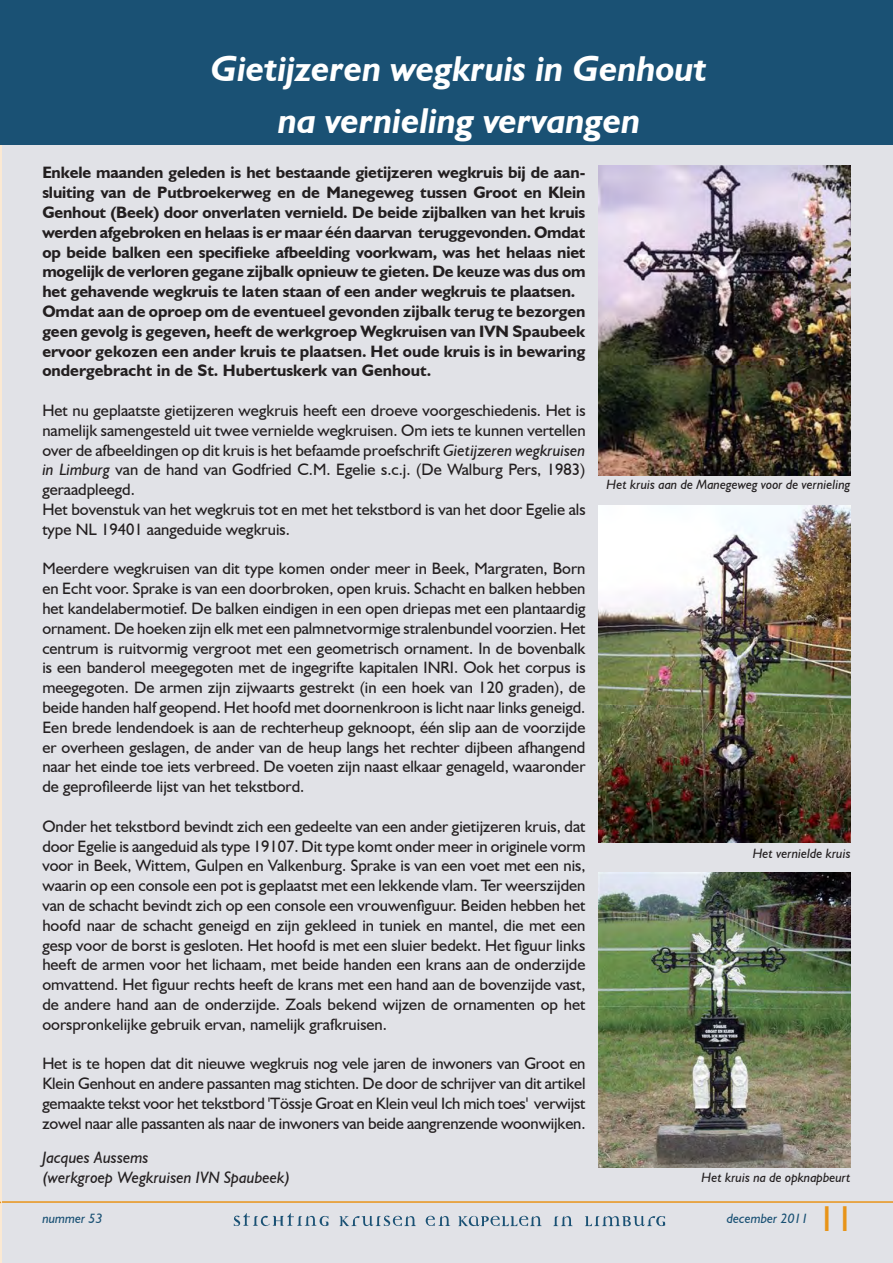
<style>
.page{position:relative;width:893px;height:1263px;background:#fff}
.page>*{position:absolute;margin:0;border:0;box-sizing:border-box;transform-origin:0 0}
.t1{font:italic 700 36px/51.6px "Humanist 521 BT";color:#fff;text-align:center}
.t2{font:36px "Humanist 521 BT";color:#e89419}
.t3{font:16.5px/19.8px "Humanist 521 BT";color:#231f20;text-align:justify}
.t4{font:700 16.5px/19.8px "Humanist 521 BT";letter-spacing:-.01em;color:#231f20}
.t5{font:italic 16.5px/19.8px "Humanist 521 BT";color:#231f20}
.t6{font:italic 13.5px "Humanist 521 BT";color:#231f20}
.t7{font:italic 13.5px "Humanist 521 BT";color:#1a5174}
.s1{font-style:italic}
</style>
<div class="page">
<div style="left:0;top:0;width:892px;height:1263px;background:#e1e2e7"></div>
<hr style="left:0;top:1201px;width:892px;height:2px;background:#e89419">
<svg style="left:339px;top:1216px;width:77px;height:10px"></svg>
<svg style="left:425px;top:1216px;width:25px;height:10px"></svg>
<svg style="left:234px;top:1213px;width:94px;height:13px"></svg>
<svg style="left:458px;top:1216px;width:83px;height:10px"></svg>
<svg style="left:553px;top:1216px;width:19px;height:10px"></svg>
<svg style="left:585px;top:1216px;width:80px;height:10px"></svg>
<hr style="left:0;top:0;width:1px;height:1263px;background:#fbe9d3">
<div style="left:0;top:0;width:892px;height:145px;background:#1a5174"></div>
<img style="left:598px;top:505px;width:252px;height:337px">
<img style="left:598px;top:166px;width:252px;height:310px">
<img style="left:598px;top:872px;width:252px;height:295px">
<h1 class="t1" style="left:211px;top:43px;width:497px">Gietijzeren wegkruis in Genhout na vernieling vervangen</h1>
<p class="t4" style="left:42px;top:163px;width:544px">Enkele maanden geleden is het bestaande gietijzeren wegkruis bij de aan&shy;sluiting van de Putbroekerweg en de Manegeweg tussen Groot en Klein Genhout (Beek) door onverlaten vernield. De beide zijbalken van het kruis werden afgebroken en helaas is er maar één daarvan teruggevonden. Omdat op beide balken een specifieke afbeelding voorkwam, was het helaas niet mogelijk de verloren gegane zijbalk opnieuw te gieten. De keuze was dus om het gehavende wegkruis te laten staan of een ander wegkruis te plaatsen.<br>Omdat aan de oproep om de eventueel gevonden zijbalk terug te bezorgen geen gevolg is gegeven, heeft de werkgroep Wegkruisen van IVN Spaubeek ervoor gekozen een ander kruis te plaatsen. Het oude kruis is in bewaring ondergebracht in de St. Hubertuskerk van Genhout.</p>
<p class="t3" style="left:42px;top:400px;width:544px;text-align:left">Het nu geplaatste gietijzeren wegkruis heeft een droeve voorgeschiedenis. Het is namelijk samengesteld uit twee vernielde wegkruisen. Om iets te kunnen vertellen over de afbeeldingen op dit kruis is het befaamde proefschrift <span class="s1">Gietijzeren wegkruisen in Limburg</span> van de hand van Godfried C.M. Egelie s.c.j. (De Walburg Pers, 1983) geraadpleegd.<br>Het bovenstuk van het wegkruis tot en met het tekstbord is van het door Egelie als type NL 19401 aangeduide wegkruis.</p>
<p class="t3" style="left:42px;top:559px;width:544px">Meerdere wegkruisen van dit type komen onder meer in Beek, Margraten, Born en Echt voor. Sprake is van een doorbroken, open kruis. Schacht en balken hebben het kandelabermotief. De balken eindigen in een open driepas met een plantaardig ornament. De hoeken zijn elk met een palmnetvormige stralenbundel voorzien. Het centrum is ruitvormig vergroot met een geometrisch ornament. In de bovenbalk is een banderol meegegoten met de ingegrifte kapitalen INRI. Ook het corpus is meegegoten. De armen zijn zijwaarts gestrekt (in een hoek van 120 graden), de beide handen half geopend. Het hoofd met doornenkroon is licht naar links geneigd.<br>Een brede lendendoek is aan de rechterheup geknoopt, één slip aan de voorzijde er overheen geslagen, de ander van de heup langs het rechter dijbeen afhangend naar het einde toe iets verbreed. De voeten zijn naast elkaar genageld, waaronder de geprofileerde lijst van het tekstbord.</p>
<p class="t3" style="left:42px;top:816px;width:545px">Onder het tekstbord bevindt zich een gedeelte van een ander gietijzeren kruis, dat door Egelie is aangeduid als type 19107. Dit type komt onder meer in originele vorm voor in Beek, Wittem, Gulpen en Valkenburg. Sprake is van een voet met een nis, waarin op een console een pot is geplaatst met een lekkende vlam. Ter weerszijden van de schacht bevindt zich op een console een vrouwenfiguur. Beiden hebben het hoofd naar de schacht geneigd en zijn gekleed in tuniek en mantel, die met een gesp voor de borst is gesloten. Het hoofd is met een sluier bedekt. Het figuur links heeft de armen voor het lichaam, met beide handen een krans aan de onderzijde omvattend. Het figuur rechts heeft de krans met een hand aan de bovenzijde vast, de andere hand aan de onderzijde. Zoals bekend wijzen de ornamenten op het oorspronkelijke gebruik ervan, namelijk grafkruisen.</p>
<p class="t3" style="left:42px;top:1054px;width:544px">Het is te hopen dat dit nieuwe wegkruis nog vele jaren de inwoners van Groot en Klein Genhout en andere passanten mag stichten. De door de schrijver van dit artikel gemaakte tekst voor het tekstbord 'Tössje Groat en Klein veul Ich mich toes' verwijst zowel naar alle passanten als naar de inwoners van beide aangrenzende woonwijken.</p>
<p class="t5" style="left:42px;top:1147px;width:249px">Jacques Aussems<br>(werkgroep Wegkruisen IVN Spaubeek)</p>
<p class="t6" style="left:606px;top:476px;width:245px">Het kruis aan de Manegeweg voor de vernieling</p>
<p class="t6" style="left:752px;top:845px;width:99px">Het vernielde kruis</p>
<p class="t6" style="left:701px;top:1169px;width:150px">Het kruis na de opknapbeurt</p>
<p class="t7" style="left:42px;top:1210px;width:62px">nummer 53</p>
<p class="t7" style="left:727px;top:1210px;width:83px">december 2011</p>
<h1 class="t2" style="left:817px;top:1197px;width:38px">11</h1>
</div>
